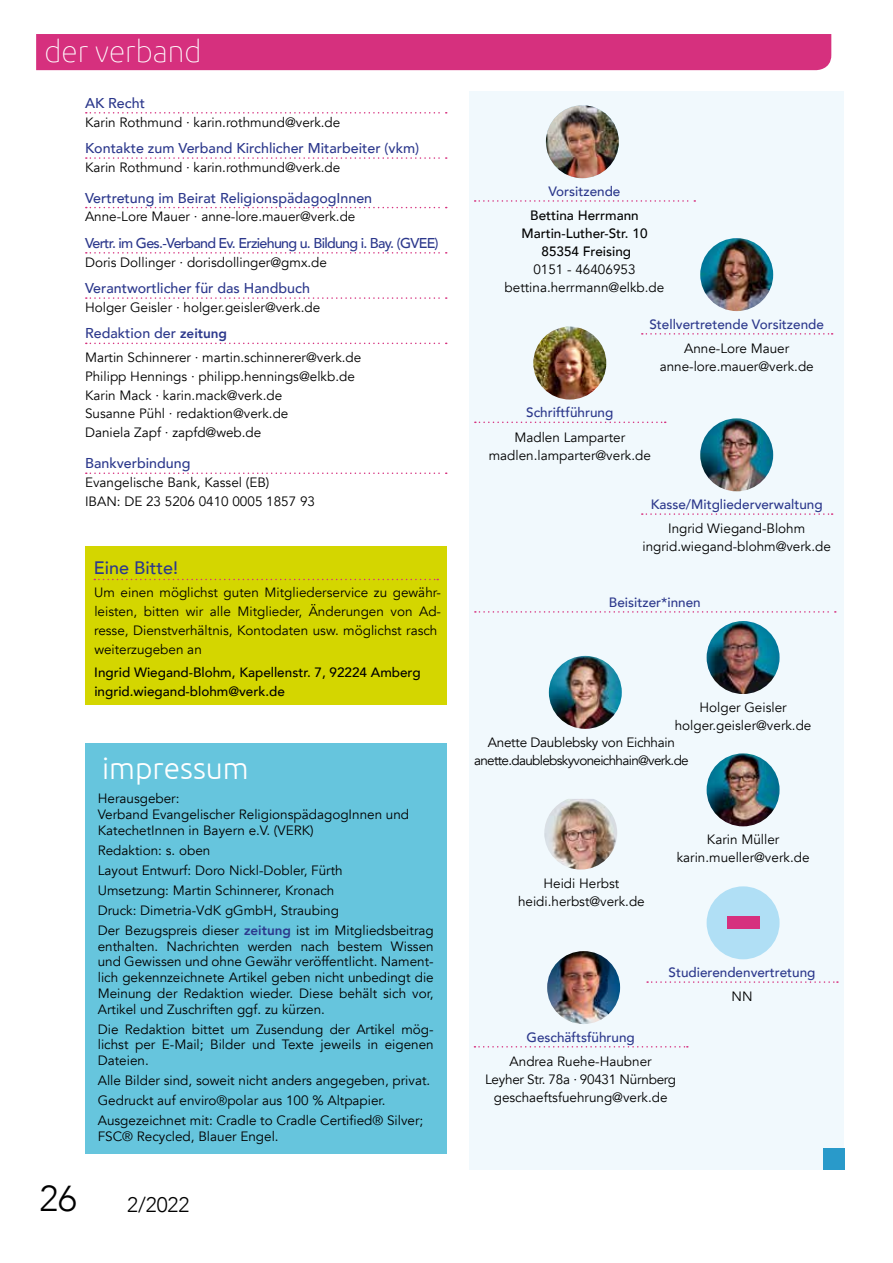
<style>
.page{position:relative;width:893px;height:1263px;background:#fff}
.page>*{position:absolute;margin:0;border:0;box-sizing:border-box;transform-origin:0 0}
.t1{font:300 36px "Avenir";color:#000}
.t2{font:100 30px "Ubuntu";color:#fff}
.t3{font:300 30px "Ubuntu";color:#fff}
.t4{font:300 21px "Avenir";color:#000}
.t5{font:500 18px "Avenir";color:#2c388c}
.t6{font:500 14.25px "Avenir";color:#2c388c}
.t7{font:500 14.25px "Avenir";letter-spacing:-.05em;color:#2c388c}
.t8{font:13.5px/18.8px "Avenir";color:#000;text-align:center}
.t9{font:500 13.5px "Avenir";color:#2c388c}
.t10{font:500 13.5px/18px "Avenir";color:#000;text-align:center}
.t11{font:13.5px "Avenir";letter-spacing:-.05em;color:#000}
.t12{font:13.5px "Avenir";letter-spacing:-.02em;color:#000}
.s1{font-weight:800;font-size:13.5px}
.s2{font-weight:800;color:#2c388c}
</style>
<div class="page">
<svg style="left:86px;top:112px;width:361px;height:2px"></svg>
<svg style="left:86px;top:157px;width:361px;height:2px"></svg>
<svg style="left:86px;top:207px;width:361px;height:1px"></svg>
<svg style="left:86px;top:252px;width:361px;height:2px"></svg>
<svg style="left:86px;top:297px;width:361px;height:2px"></svg>
<svg style="left:86px;top:343px;width:361px;height:1px"></svg>
<svg style="left:86px;top:472px;width:361px;height:2px"></svg>
<div style="left:470px;top:91px;width:374px;height:1078px;background:#f1f9fd"></div>
<div style="left:36px;top:34px;width:795px;height:36px;background:#d6307e"></div>
<div style="left:85px;top:743px;width:361px;height:410px;background:#66c5dd"></div>
<img style="left:546px;top:105px;width:73px;height:73px;border-radius:36px">
<svg style="left:475px;top:200px;width:220px;height:2px"></svg>
<svg style="left:475px;top:422px;width:191px;height:1px"></svg>
<img style="left:533px;top:327px;width:73px;height:73px;border-radius:36px">
<svg style="left:642px;top:333px;width:191px;height:2px"></svg>
<img style="left:700px;top:238px;width:73px;height:73px;border-radius:36px">
<svg style="left:642px;top:513px;width:191px;height:2px"></svg>
<img style="left:700px;top:418px;width:73px;height:73px;border-radius:36px">
<svg style="left:647px;top:981px;width:191px;height:2px"></svg>
<svg style="left:475px;top:611px;width:361px;height:2px"></svg>
<img style="left:544px;top:799px;width:73px;height:70px">
<img style="left:707px;top:621px;width:73px;height:73px;border-radius:36px">
<img style="left:549px;top:656px;width:73px;height:73px;border-radius:36px">
<img style="left:707px;top:753px;width:73px;height:73px;border-radius:36px">
<svg style="left:474px;top:1046px;width:214px;height:1px"></svg>
<img style="left:547px;top:951px;width:73px;height:73px;border-radius:36px">
<div style="left:85px;top:547px;width:361px;height:158px;background:#d4d600"></div>
<svg style="left:94px;top:579px;width:344px;height:1px"></svg>
<div style="left:707px;top:886px;width:73px;height:73px;background:#b0dff5;border-radius:50%"></div>
<div style="left:727px;top:916px;width:32px;height:13px;background:#d6307e"></div>
<div style="left:823px;top:1149px;width:22px;height:21px;background:#299aca"></div>
<h2 class="t2" style="left:45px;top:31px;width:158px">der verband</h2>
<p class="t6" style="left:85px;top:91px;width:61px">AK Recht</p>
<p class="t8" style="left:85px;top:113px;width:257px">Karin Rothmund · karin.rothmund@verk.de</p>
<p class="t6" style="left:85px;top:136px;width:336px">Kontakte zum Verband Kirchlicher Mitarbeiter (vkm)</p>
<p class="t8" style="left:85px;top:158px;width:257px">Karin Rothmund · karin.rothmund@verk.de</p>
<p class="t6" style="left:85px;top:185px;width:289px">Vertretung im Beirat ReligionspädagogInnen</p>
<p class="t8" style="left:85px;top:208px;width:272px">Anne-Lore Mauer · anne-lore.mauer@verk.de</p>
<p class="t7" style="left:85px;top:231px;width:355px">Vertr. im Ges.-Verband Ev. Erziehung u. Bildung i. Bay. (GVEE)</p>
<p class="t8" style="left:85px;top:253px;width:243px">Doris Dollinger · dorisdollinger@gmx.de</p>
<p class="t6" style="left:85px;top:276px;width:226px">Verantwortlicher für das Handbuch</p>
<p class="t8" style="left:85px;top:298px;width:237px">Holger Geisler · holger.geisler@verk.de</p>
<p class="t6" style="left:85px;top:321px;width:144px">Redaktion der <span class="s1">zeitung</span></p>
<p class="t8" style="left:85px;top:348px;width:278px;text-align:left">Martin Schinnerer · martin.schinnerer@verk.de Philipp Hennings · philipp.hennings@elkb.de Karin Mack · karin.mack@verk.de<br>Susanne Pühl · redaktion@verk.de<br>Daniela Zapf · zapfd@web.de</p>
<p class="t6" style="left:85px;top:451px;width:107px">Bankverbindung</p>
<p class="t8" style="left:85px;top:473px;width:231px;text-align:left">Evangelische Bank, Kassel (EB)<br>IBAN: DE 23 5206 0410 0005 1857 93</p>
<h3 class="t5" style="left:94px;top:553px;width:86px">Eine Bitte!</h3>
<p class="t8" style="left:94px;top:584px;width:348px;text-align:left">Um einen möglichst guten Mitgliederservice zu gewähr&shy;leisten, bitten wir alle Mitglieder, Änderungen von Ad&shy;resse, Dienstverhältnis, Kontodaten usw. möglichst rasch weiterzugeben an</p>
<p class="t10" style="left:94px;top:662px;width:328px;line-height:18.8px;text-align:left">Ingrid Wiegand-Blohm, Kapellenstr. 7, 92224 Amberg ingrid.wiegand-blohm@verk.de</p>
<h2 class="t3" style="left:102px;top:750px;width:148px">impressum</h2>
<p class="t8" style="left:98px;top:791px;width:313px;line-height:15.8px;text-align:left">Herausgeber:<br>Verband Evangelischer ReligionspädagogInnen und<br>KatechetInnen in Bayern e.V. (VERK)</p>
<p class="t8" style="left:98px;top:840px;width:337px;line-height:20px;text-align:left">Redaktion: s. oben<br>Layout Entwurf: Doro Nickl-Dobler, Fürth<br>Umsetzung: Martin Schinnerer, Kronach<br>Druck: Dimetria-VdK gGmbH, Straubing<br>Der Bezugspreis dieser <span class="s2">zeitung</span> ist im Mitgliedsbeitrag</p>
<p class="t8" style="left:98px;top:938px;width:337px;line-height:15.8px;text-align:justify">enthalten. Nachrichten werden nach bestem Wissen und Gewissen und ohne Gewähr veröffentlicht. Nament&shy;lich gekennzeichnete Artikel geben nicht unbedingt die Meinung der Redaktion wieder. Diese behält sich vor, Artikel und Zuschriften ggf. zu kürzen.</p>
<p class="t8" style="left:98px;top:1021px;width:337px;line-height:15.8px;text-align:justify">Die Redaktion bittet um Zusendung der Artikel mög&shy;lichst per E-Mail; Bilder und Texte jeweils in eigenen Dateien.</p>
<p class="t8" style="left:98px;top:1071px;width:334px;line-height:20px;text-align:left">Alle Bilder sind, soweit nicht anders angegeben, privat.<br>Gedruckt auf enviro®polar aus 100 % Altpapier.<br>Ausgezeichnet mit: Cradle to Cradle Certified® Silver;</p>
<p class="t8" style="left:98px;top:1127px;width:182px">FSC® Recycled, Blauer Engel.</p>
<h1 class="t1" style="left:39px;top:1177px;width:39px">26</h1>
<h3 class="t4" style="left:127px;top:1192px;width:64px">2/2022</h3>
<p class="t9" style="left:548px;top:180px;width:74px">Vorsitzende</p>
<p class="t10" style="left:521px;top:206px;width:128px">Bettina Herrmann<br>Martin-Luther-Str. 10<br>85354 Freising</p>
<p class="t8" style="left:505px;top:261px;width:161px;line-height:18px">0151 - 46406953 bettina.herrmann@elkb.de</p>
<p class="t9" style="left:649px;top:312px;width:176px">Stellvertretende Vorsitzende</p>
<p class="t8" style="left:660px;top:340px;width:156px;line-height:18px">Anne-Lore Mauer anne-lore.mauer@verk.de</p>
<p class="t9" style="left:526px;top:401px;width:89px">Schriftführung</p>
<p class="t8" style="left:489px;top:428px;width:164px;line-height:18px">Madlen Lamparter madlen.lamparter@verk.de</p>
<p class="t9" style="left:651px;top:493px;width:173px">Kasse/Mitgliederverwaltung</p>
<p class="t8" style="left:642px;top:520px;width:190px;line-height:18px">Ingrid Wiegand-Blohm ingrid.wiegand-blohm@verk.de</p>
<p class="t9" style="left:609px;top:590px;width:93px">Beisitzer*innen</p>
<p class="t8" style="left:699px;top:698px;width:89px">Holger Geisler</p>
<p class="t8" style="left:675px;top:716px;width:138px">holger.geisler@verk.de</p>
<p class="t12" style="left:488px;top:734px;width:189px">Anette Daublebsky von Eichhain</p>
<p class="t11" style="left:474px;top:752px;width:216px">anette.daublebskyvoneichhain@verk.de</p>
<p class="t8" style="left:518px;top:875px;width:128px;line-height:18px">Heidi Herbst heidi.herbst@verk.de</p>
<p class="t8" style="left:677px;top:830px;width:134px;line-height:18px">Karin Müller karin.mueller@verk.de</p>
<p class="t9" style="left:669px;top:961px;width:148px">Studierendenvertretung</p>
<p class="t8" style="left:731px;top:988px;width:23px">NN</p>
<p class="t9" style="left:526px;top:1025px;width:110px">Geschäftsführung</p>
<p class="t8" style="left:485px;top:1053px;width:193px;line-height:18px">Andrea Ruehe-Haubner<br>Leyher Str. 78a · 90431 Nürnberg geschaeftsfuehrung@verk.de</p>
</div>
